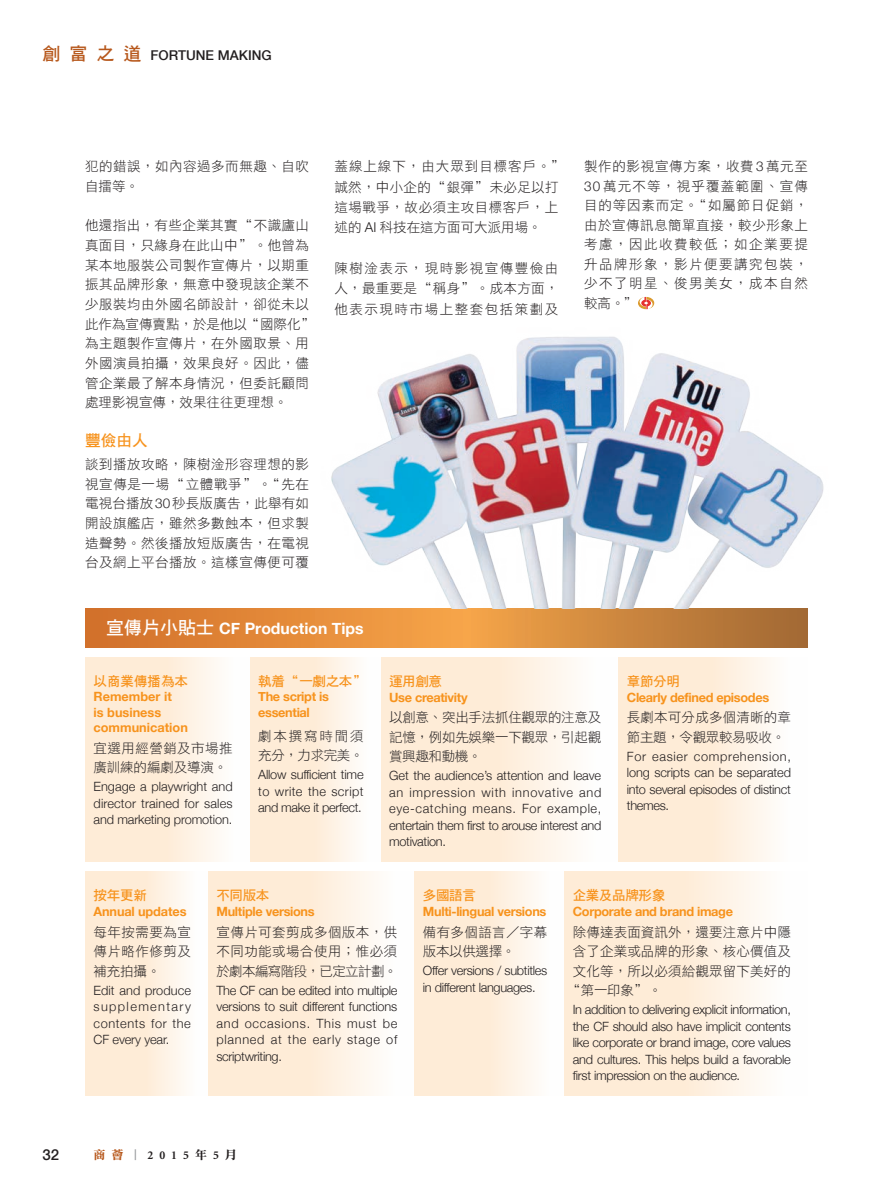
<style>
.page{position:relative;width:893px;height:1191px;background:#fff}
.page>*{position:absolute;margin:0;border:0;box-sizing:border-box;transform-origin:0 0}
.t1{font:700 15.75px "Helvetica Neue";color:#fff}
.t2{font:15.75px "DF Hei Std W7";color:#f7931d}
.t3{font:500 15px "Helvetica Neue";color:#231f20}
.t4{font:13.5px/19.6px "DF Hei Std W3";letter-spacing:.035em;color:#231f20;text-align:justify}
.t5{font:13.5px "DF Hei Std W3";letter-spacing:.01em;color:#231f20}
.t6{font:13.5px "DF Hei Std W7";letter-spacing:-.025em;color:#f7931d}
.t7{font:13.5px/19.5px "DF Hei Std W3";letter-spacing:.015em;color:#231f20}
.t8{font:500 13.5px "Helvetica Neue";color:#231f20}
.t9{font:13.5px/19.5px "DF Hei Std W3";letter-spacing:.135em;color:#231f20}
.t10{font:13.5px "DF Hei Std W7";color:#f7931d}
.t11{font:300 12.75px/16.5px "Helvetica Neue";letter-spacing:-.025em;color:#231f20;text-align:justify}
.t12{font:700 12.75px/15.6px "Helvetica Neue";letter-spacing:-.025em;color:#f7931d}
.t13{font:700 12.75px/15.5px "Helvetica Neue";color:#f7931d}
.t14{font:700 12px "Minion";color:#231f20}
.s1{font-family:"DF Hei Std W7";font-weight:400;font-size:18px;color:#b7581c}
.s2{font-family:"Helvetica Neue";font-weight:300}
.s3{font-family:"DF Hei Std W7";font-weight:400;font-size:18px}
.s4{font-family:"DF Li Song Std W7";font-weight:400;color:#b7581c}
.s5{font-family:"DF Li Song Std W7";font-weight:400;color:#939598}
.s6{font-family:"DF Li Song Std W7";font-weight:400}
</style>
<div class="page">
<div style="left:414px;top:871px;width:150px;height:225px;background:linear-gradient(to right,#fee7cc,#fefcf9)"></div>
<svg style="left:85px;top:608px;width:723px;height:39px;background:#d7873c"></svg>
<div style="left:564px;top:871px;width:244px;height:225px;background:linear-gradient(to right,#fee7cc,#fefcf9)"></div>
<div style="left:85px;top:657px;width:165px;height:205px;background:linear-gradient(to right,#fee7cc,#fefcf9)"></div>
<div style="left:85px;top:871px;width:123px;height:225px;background:linear-gradient(to right,#fee7cc,#fefcf9)"></div>
<div style="left:208px;top:871px;width:206px;height:225px;background:linear-gradient(to right,#fee7cc,#fefcf9)"></div>
<div style="left:250px;top:657px;width:131px;height:205px;background:linear-gradient(to right,#fee7cc,#fefcf9)"></div>
<div style="left:381px;top:657px;width:237px;height:205px;background:linear-gradient(to right,#fee7cc,#fefcf9)"></div>
<div style="left:618px;top:657px;width:190px;height:205px;background:linear-gradient(to right,#fee7cc,#fefcf9)"></div>
<img style="left:331px;top:296px;width:493px;height:312px">
<p class="t8" style="left:43px;top:44px;width:231px"><span class="s1">創富之道</span> FORTUNE MAKING</p>
<p class="t4" style="left:85px;top:156px;width:225px">犯的錯誤，如內容過多而無趣、自吹自擂等。</p>
<p class="t4" style="left:85px;top:215px;width:232px;text-align:left">他還指出，有些企業其實“不識廬山真面目，只緣身在此山中”。他曾為某本地服裝公司製作宣傳片，以期重振其品牌形象，無意中發現該企業不少服裝均由外國名師設計，卻從未以此作為宣傳賣點，於是他以“國際化”為主題製作宣傳片，在外國取景、用外國演員拍攝，效果良好。因此，儘管企業最了解本身情況，但委託顧問處理影視宣傳，效果往往更理想。</p>
<p class="t2" style="left:85px;top:432px;width:64px">豐儉由人</p>
<p class="t4" style="left:85px;top:454px;width:225px">談到播放攻略，陳樹淦形容理想的影視宣傳是一場“ 立體戰爭 ”。“ 先在電視台播放<span class="s2">30</span>秒長版廣告，此舉有如開設旗艦店，雖然多數蝕本，但求製造聲勢。然後播放短版廣告，在電視台及網上平台播放。這樣宣傳便可覆</p>
<p class="t4" style="left:334px;top:156px;width:232px;line-height:20.4px;text-align:left">蓋線上線下，由大眾到目標客戶。”誠然，中小企的“銀彈”未必足以打這場戰爭，故必須主攻目標客戶，上述的 <span class="s2">AI</span> 科技在這方面可大派用場。</p>
<p class="t4" style="left:334px;top:258px;width:225px;line-height:20.4px">陳樹淦表示，現時影視宣傳豐儉由人，最重要是“稱身”。成本方面，他表示現時市場上整套包括策劃及</p>
<p class="t4" style="left:584px;top:156px;width:225px">製作的影視宣傳方案，收費 <span class="s2">3</span> 萬元至<span class="s2">30</span> 萬元不等，視乎覆蓋範圍、宣傳目的等因素而定。“ 如屬節日促銷，由於宣傳訊息簡單直接，較少形象上考慮，因此收費較低；如企業要提升品牌形象，影片便要講究包裝，少不了明星、俊男美女，成本自然較高。”</p>
<p class="t1" style="left:106px;top:616px;width:259px"><span class="s3">宣傳片小貼士</span> CF Production Tips</p>
<p class="t10" style="left:94px;top:673px;width:96px">以商業傳播為本</p>
<p class="t13" style="left:94px;top:689px;width:96px">Remember it<br>is business communication</p>
<p class="t4" style="left:94px;top:738px;width:141px">宜選用經營銷及市場推廣訓練的編劇及導演。</p>
<p class="t11" style="left:94px;top:777px;width:141px">Engage a playwright and director trained for sales and marketing promotion.</p>
<p class="t6" style="left:258px;top:673px;width:111px">執着“一劇之本”</p>
<p class="t12" style="left:258px;top:689px;width:72px">The script is essential</p>
<p class="t9" style="left:258px;top:726px;width:107px">劇本撰寫時間須充分，力求完美。</p>
<p class="t11" style="left:258px;top:765px;width:107px">Allow sufficient time to write the script and make it perfect.</p>
<p class="t6" style="left:389px;top:673px;width:54px">運用創意</p>
<p class="t12" style="left:389px;top:689px;width:80px">Use creativity</p>
<p class="t4" style="left:389px;top:707px;width:214px">以創意、突出手法抓住觀眾的注意及記憶，例如先娛樂一下觀眾，引起觀賞興趣和動機。</p>
<p class="t11" style="left:389px;top:766px;width:214px">Get the audience’s attention and leave an impression with innovative and eye-catching means. For example, entertain them first to arouse interest and motivation.</p>
<p class="t6" style="left:627px;top:673px;width:54px">章節分明</p>
<p class="t12" style="left:627px;top:689px;width:144px">Clearly defined episodes</p>
<p class="t7" style="left:627px;top:707px;width:166px">長劇本可分成多個清晰的章節主題，令觀眾較易吸收。</p>
<p class="t11" style="left:627px;top:747px;width:166px">For easier comprehension, long scripts can be separated into several episodes of distinct themes.</p>
<p class="t6" style="left:94px;top:888px;width:55px">按年更新</p>
<p class="t12" style="left:94px;top:904px;width:95px">Annual updates</p>
<p class="t4" style="left:94px;top:922px;width:99px">每年按需要為宣傳片略作修剪及補充拍攝。</p>
<p class="t11" style="left:94px;top:981px;width:99px">Edit and produce supplementary contents for the CF every year.</p>
<p class="t6" style="left:216px;top:888px;width:54px">不同版本</p>
<p class="t12" style="left:216px;top:904px;width:100px">Multiple versions</p>
<p class="t4" style="left:216px;top:922px;width:182px">宣傳片可套剪成多個版本，供不同功能或場合使用；惟必須於劇本編寫階段，已定立計劃。</p>
<p class="t11" style="left:216px;top:981px;width:182px">The CF can be edited into multiple versions to suit different functions and occasions. This must be planned at the early stage of scriptwriting.</p>
<p class="t6" style="left:423px;top:888px;width:54px">多國語言</p>
<p class="t12" style="left:423px;top:904px;width:125px">Multi-lingual versions</p>
<p class="t4" style="left:423px;top:922px;width:126px">備有多個語言／字幕版本以供選擇。</p>
<p class="t11" style="left:423px;top:961px;width:126px">Offer versions / subtitles in different languages.</p>
<p class="t6" style="left:573px;top:888px;width:94px">企業及品牌形象</p>
<p class="t12" style="left:573px;top:904px;width:162px">Corporate and brand image</p>
<p class="t5" style="left:573px;top:924px;width:220px">除傳達表面資訊外，還要注意片中隱</p>
<p class="t5" style="left:573px;top:944px;width:220px">含了企業或品牌的形象、核心價值及</p>
<p class="t5" style="left:573px;top:963px;width:220px">文化等，所以必須給觀眾留下美好的</p>
<p class="t4" style="left:566px;top:980px;width:97px">“第一印象”。</p>
<p class="t11" style="left:573px;top:1000px;width:220px">In addition to delivering explicit information, the CF should also have implicit contents like corporate or brand image, core values and cultures. This helps build a favorable first impression on the audience.</p>
<p class="t3" style="left:43px;top:1142px;width:18px">32</p>
<p class="t14" style="left:94px;top:1148px;width:145px"><span class="s4">商薈</span><span class="s5">︱</span>2015<span class="s6">年</span>5<span class="s6">月</span></p>
</div>
